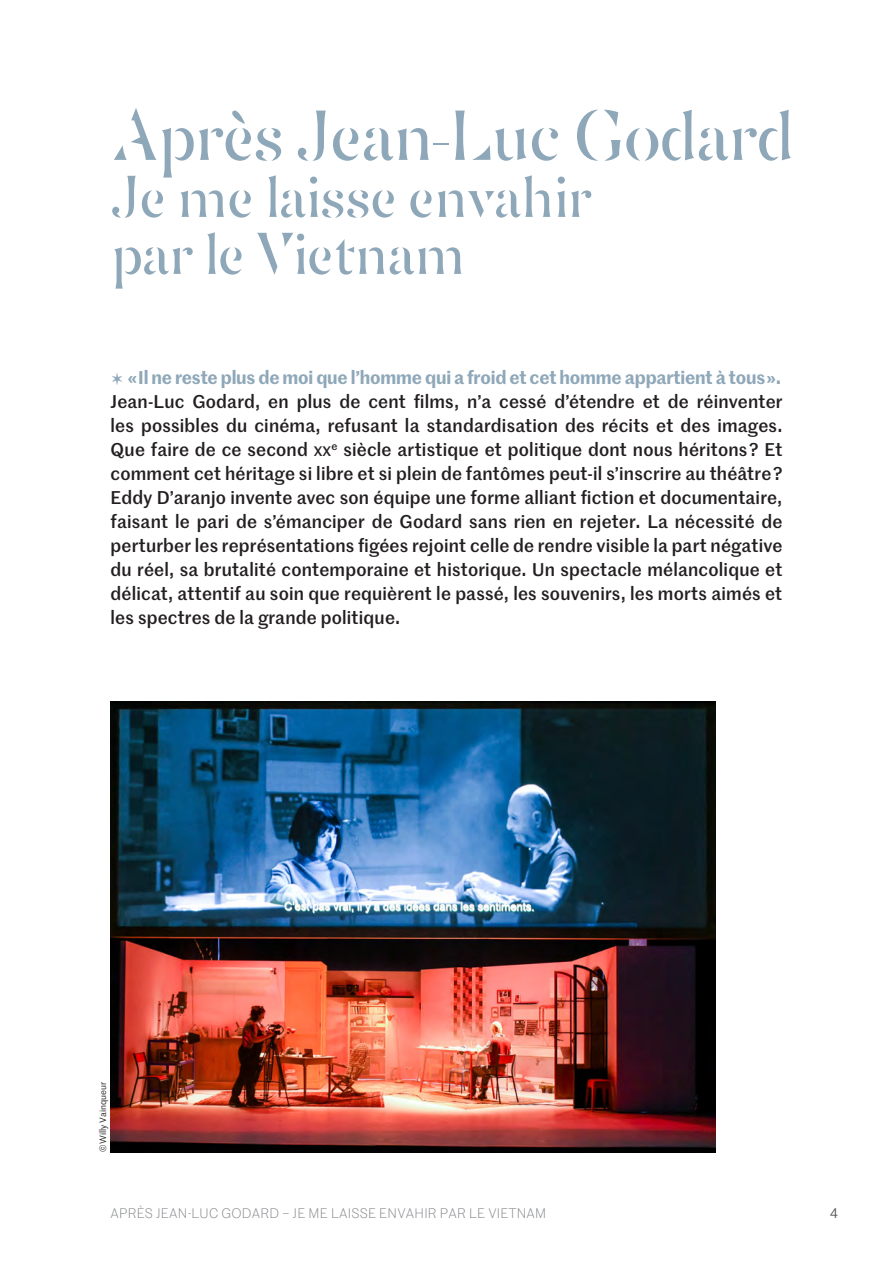
<style>
.page{position:relative;width:893px;height:1263px;background:#fff}
.page>*{position:absolute;margin:0;border:0;box-sizing:border-box;transform-origin:0 0}
.t1{font:72px "Graduel Sirius";letter-spacing:-.015em;color:#8fa8b9}
.t2{font:60px/57px "Graduel Sirius";letter-spacing:-.01em;color:#8fa8b9}
.t3{font:500 18px/24px "Marr Sans";letter-spacing:.01em;color:#231f20;text-align:justify}
.t4{font:300 13.5px "Marr Sans";letter-spacing:.02em;color:#808285}
.t5{font:13.5px "Marr Sans";color:#565359}
.t6{font:9px "Marr Sans";color:#231f20}
.s1{font-family:"Graduel Sirius";font-weight:400;font-size:24px;color:#8fa8b9}
.s2{font-weight:600;color:#8fa8b9}
.s3{font-size:13.5px}
</style>
<div class="page">
<img style="left:111px;top:702px;width:605px;height:450px">
<h1 class="t1" style="left:111px;top:74px;width:685px">Après Jean-Luc Godard</h1>
<h2 class="t2" style="left:111px;top:164px;width:482px">Je me laisse envahir par le Vietnam</h2>
<p class="t3" style="left:111px;top:365px;width:673px"><span class="s1">✫</span> <span class="s2">« Il ne reste plus de moi que l’homme qui a froid et cet homme appartient à tous ».<br></span>Jean-Luc Godard, en plus de cent films, n’a cessé d’étendre et de réinventer les possibles du cinéma, refusant la standardisation des récits et des images.<br>Que faire de ce second <span class="s3">xx</span><sup>e</sup> siècle artistique et politique dont nous héritons ? Et comment cet héritage si libre et si plein de fantômes peut-il s’inscrire au théâtre ?<br>Eddy D’aranjo invente avec son équipe une forme alliant fiction et documentaire, faisant le pari de s’émanciper de Godard sans rien en rejeter. La nécessité de perturber les représentations figées rejoint celle de rendre visible la part négative du réel, sa brutalité contemporaine et historique. Un spectacle mélancolique et délicat, attentif au soin que requièrent le passé, les souvenirs, les morts aimés et les spectres de la grande politique.</p>
<p class="t6" style="left:97px;top:1152px;width:72px;rotate:-90deg">© Willy Vainqueur</p>
<p class="t4" style="left:111px;top:1204px;width:437px">APRÈS JEAN-LUC GODARD – JE ME LAISSE ENVAHIR PAR LE VIETNAM</p>
<p class="t5" style="left:830px;top:1204px;width:9px">4</p>
</div>
